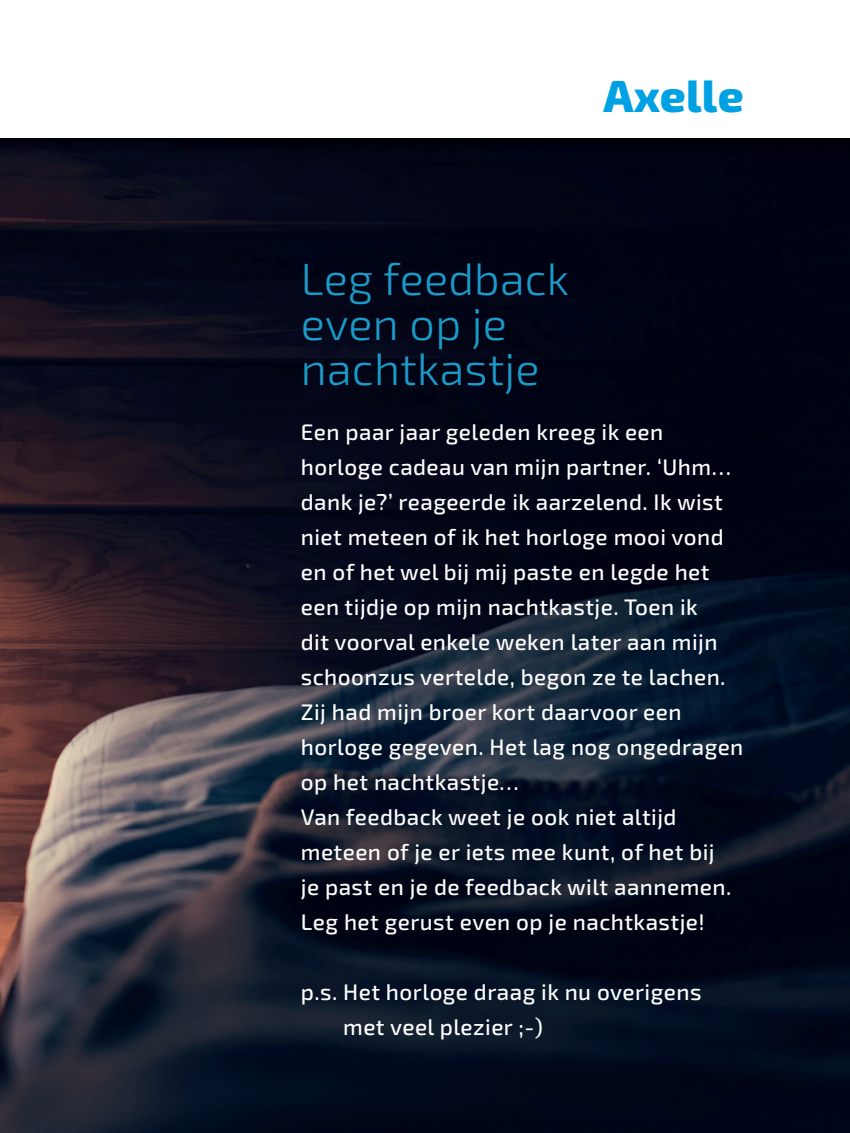
<style>
.page{position:relative;width:850px;height:1133px;background:#fff}
.page>*{position:absolute;margin:0;border:0;box-sizing:border-box;transform-origin:0 0}
.t1{font:300 45px/45px "Exo 2.0";letter-spacing:.005em;color:#1b9bc9}
.t2{font:800 45px "Exo 2.0";letter-spacing:.005em;color:#00a1e3}
.t3{font:500 22.5px/35px "Exo 2.0";letter-spacing:.02em;color:#fff}
</style>
<div class="page">
<img style="left:0;top:138px;width:849px;height:995px">
<h1 class="t2" style="left:603px;top:69px;width:141px">Axelle</h1>
<h1 class="t1" style="left:301px;top:257px;width:270px">Leg feedback even op je nachtkastje</h1>
<p class="t3" style="left:301px;top:414px;width:444px">Een paar jaar geleden kreeg ik een horloge cadeau van mijn partner. ‘Uhm… dank je?’ reageerde ik aarzelend. Ik wist niet meteen of ik het horloge mooi vond en of het wel bij mij paste en legde het een tijdje op mijn nachtkastje. Toen ik<br>dit voorval enkele weken later aan mijn schoonzus vertelde, begon ze te lachen.<br>Zij had mijn broer kort daarvoor een horloge gegeven. Het lag nog ongedragen op het nachtkastje…<br>Van feedback weet je ook niet altijd meteen of je er iets mee kunt, of het bij<br>je past en je de feedback wilt aannemen.<br>Leg het gerust even op je nachtkastje!</p>
<p class="t3" style="left:343px;top:975px;width:359px;text-indent:-42px">p.s. Het horloge draag ik nu overigens met veel plezier ;-)</p>
</div>
